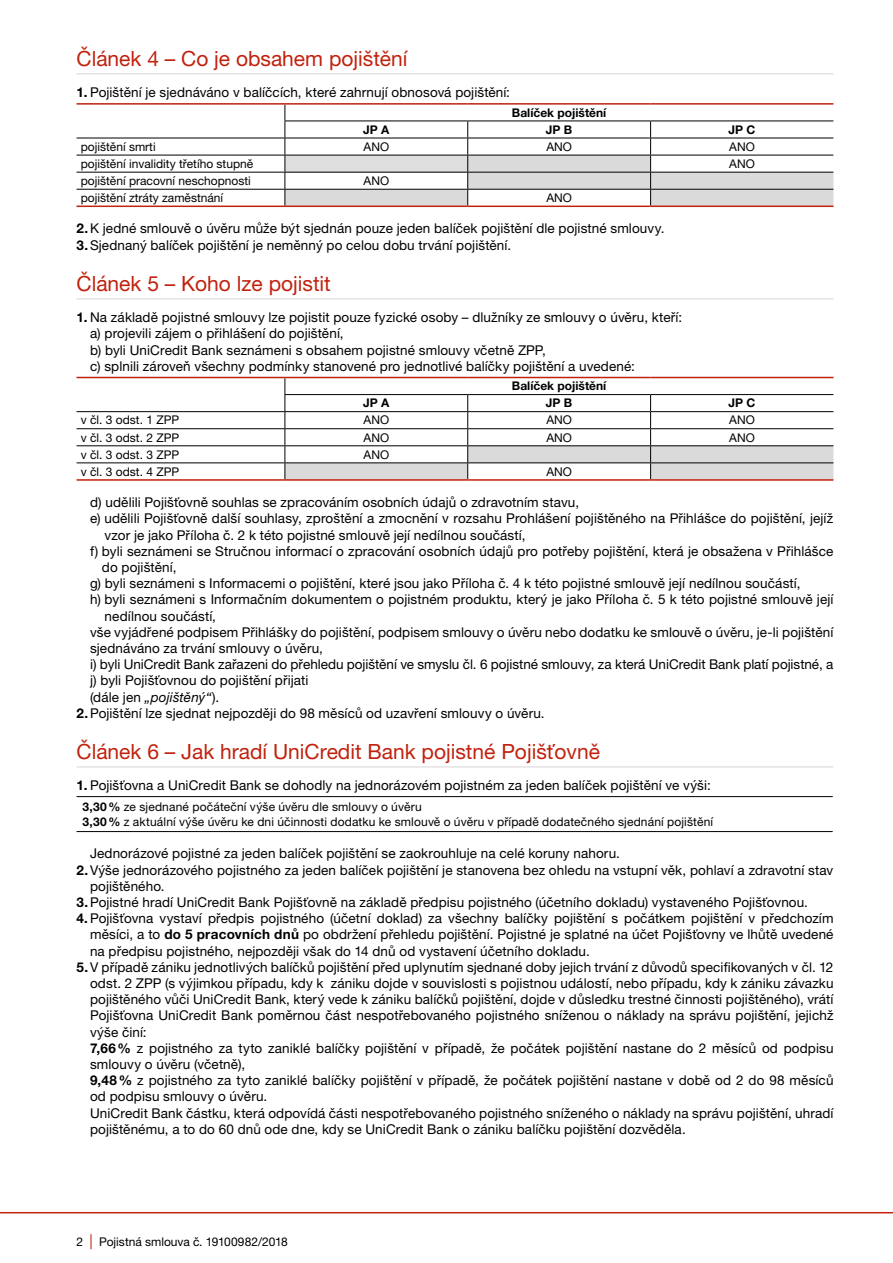
<style>
.page{position:relative;width:893px;height:1263px;background:#fff}
.page>*{position:absolute;margin:0;border:0;box-sizing:border-box;transform-origin:0 0}
.t1{font:21px "Helvetica Neue LT Pro";color:#c1210d}
.t2{font:13.5px/16.2px "Helvetica Neue LT Pro";letter-spacing:.01em;color:#000}
.t3{font:italic 13.5px "Helvetica Neue LT Pro";letter-spacing:.01em;color:#000}
.t4{font:12px/14.4px "Helvetica Neue LT Pro";color:#000}
.t5{font:700 12px "Helvetica Neue LT Pro";color:#000}
.s1{font-weight:700}
.s2{font-style:normal}
.s3{font-size:15px;color:#c1210d}
</style>
<div class="page">
<hr style="left:0;top:1212px;width:893px;height:1px;background:#c1210d">
<hr style="left:77px;top:73px;width:756px;height:1px;background:#dadada">
<hr style="left:77px;top:298px;width:756px;height:1px;background:#dadada">
<hr style="left:77px;top:766px;width:756px;height:1px;background:#dadada">
<hr style="left:77px;top:138px;width:208px;height:1px;background:#000">
<hr style="left:77px;top:155px;width:208px;height:1px;background:#000">
<hr style="left:77px;top:172px;width:208px;height:1px;background:#000">
<hr style="left:77px;top:189px;width:208px;height:1px;background:#000">
<svg style="left:285px;top:105px;width:548px;height:101px"></svg>
<hr style="left:651px;top:172px;width:182px;height:1px;background:#000">
<hr style="left:651px;top:189px;width:182px;height:1px;background:#000">
<hr style="left:77px;top:103px;width:208px;height:2px;background:#c1210d">
<hr style="left:285px;top:103px;width:183px;height:2px;background:#c1210d">
<hr style="left:468px;top:103px;width:183px;height:2px;background:#c1210d">
<hr style="left:651px;top:103px;width:182px;height:2px;background:#c1210d">
<hr style="left:77px;top:206px;width:208px;height:1px;background:#c1210d">
<hr style="left:285px;top:206px;width:183px;height:1px;background:#c1210d">
<hr style="left:468px;top:206px;width:183px;height:1px;background:#c1210d">
<hr style="left:651px;top:206px;width:182px;height:1px;background:#c1210d">
<hr style="left:77px;top:411px;width:208px;height:1px;background:#000">
<hr style="left:77px;top:428px;width:208px;height:1px;background:#000">
<hr style="left:77px;top:445px;width:208px;height:1px;background:#000">
<hr style="left:77px;top:462px;width:208px;height:1px;background:#000">
<svg style="left:285px;top:378px;width:548px;height:101px"></svg>
<hr style="left:651px;top:445px;width:182px;height:1px;background:#000">
<hr style="left:651px;top:462px;width:182px;height:1px;background:#000">
<hr style="left:77px;top:377px;width:208px;height:1px;background:#c1210d">
<hr style="left:285px;top:377px;width:183px;height:1px;background:#c1210d">
<hr style="left:468px;top:377px;width:183px;height:1px;background:#c1210d">
<hr style="left:651px;top:377px;width:182px;height:1px;background:#c1210d">
<hr style="left:77px;top:479px;width:208px;height:2px;background:#c1210d">
<hr style="left:285px;top:479px;width:183px;height:2px;background:#c1210d">
<hr style="left:468px;top:479px;width:183px;height:2px;background:#c1210d">
<hr style="left:651px;top:479px;width:182px;height:2px;background:#c1210d">
<hr style="left:77px;top:796px;width:756px;height:1px;background:#000">
<hr style="left:77px;top:831px;width:756px;height:1px;background:#000">
<h1 class="t1" style="left:77px;top:46px;width:333px">Článek 4 – Co je obsahem pojištění</h1>
<p class="t2" style="left:77px;top:84px;width:435px"><span class="s1">1.</span> Pojištění je sjednáváno v balíčcích, které zahrnují obnosová pojištění:</p>
<p class="t5" style="left:512px;top:105px;width:96px">Balíček pojištění</p>
<p class="t5" style="left:363px;top:122px;width:28px">JP A</p>
<p class="t5" style="left:546px;top:122px;width:28px">JP B</p>
<p class="t5" style="left:729px;top:122px;width:28px">JP C</p>
<p class="t4" style="left:81px;top:139px;width:76px">pojištění smrti</p>
<p class="t4" style="left:364px;top:139px;width:27px">ANO</p>
<p class="t4" style="left:546px;top:139px;width:27px">ANO</p>
<p class="t4" style="left:729px;top:139px;width:27px">ANO</p>
<p class="t4" style="left:81px;top:156px;width:174px">pojištění invalidity třetího stupně</p>
<p class="t4" style="left:729px;top:156px;width:27px">ANO</p>
<p class="t4" style="left:81px;top:173px;width:172px">pojištění pracovní neschopnosti</p>
<p class="t4" style="left:364px;top:173px;width:27px">ANO</p>
<p class="t4" style="left:81px;top:190px;width:144px">pojištění ztráty zaměstnání</p>
<p class="t4" style="left:546px;top:190px;width:27px">ANO</p>
<p class="t2" style="left:77px;top:220px;width:590px"><span class="s1">2.</span>K jedné smlouvě o úvěru může být sjednán pouze jeden balíček pojištění dle pojistné smlouvy.<br><span class="s1">3.</span>Sjednaný balíček pojištění je neměnný po celou dobu trvání pojištění.</p>
<h1 class="t1" style="left:77px;top:271px;width:256px">Článek 5 – Koho lze pojistit</h1>
<p class="t2" style="left:90px;top:309px;width:593px;text-indent:-14px"><span class="s1">1.</span> Na základě pojistné smlouvy lze pojistit pouze fyzické osoby – dlužníky ze smlouvy o úvěru, kteří: a) projevili zájem o přihlášení do pojištění,<br>b) byli UniCredit Bank seznámeni s obsahem pojistné smlouvy včetně ZPP,<br>c) splnili zároveň všechny podmínky stanovené pro jednotlivé balíčky pojištění a uvedené:</p>
<p class="t5" style="left:512px;top:379px;width:96px">Balíček pojištění</p>
<p class="t5" style="left:363px;top:396px;width:28px">JP A</p>
<p class="t5" style="left:546px;top:396px;width:28px">JP B</p>
<p class="t5" style="left:729px;top:396px;width:28px">JP C</p>
<p class="t4" style="left:81px;top:413px;width:100px">v čl. 3 odst. 1 ZPP</p>
<p class="t4" style="left:364px;top:413px;width:27px">ANO</p>
<p class="t4" style="left:546px;top:413px;width:27px">ANO</p>
<p class="t4" style="left:729px;top:413px;width:27px">ANO</p>
<p class="t4" style="left:81px;top:430px;width:100px">v čl. 3 odst. 2 ZPP</p>
<p class="t4" style="left:364px;top:430px;width:27px">ANO</p>
<p class="t4" style="left:546px;top:430px;width:27px">ANO</p>
<p class="t4" style="left:729px;top:430px;width:27px">ANO</p>
<p class="t4" style="left:81px;top:447px;width:100px">v čl. 3 odst. 3 ZPP</p>
<p class="t4" style="left:364px;top:447px;width:27px">ANO</p>
<p class="t4" style="left:81px;top:464px;width:100px">v čl. 3 odst. 4 ZPP</p>
<p class="t4" style="left:546px;top:464px;width:27px">ANO</p>
<p class="t2" style="left:90px;top:494px;width:491px">d) udělili Pojišťovně souhlas se zpracováním osobních údajů o zdravotním stavu,</p>
<p class="t2" style="left:90px;top:510px;width:745px">e) udělili Pojišťovně další souhlasy, zproštění a zmocnění v rozsahu Prohlášení pojištěného na Přihlášce do pojištění, jejíž</p>
<p class="t2" style="left:104px;top:526px;width:422px">vzor je jako Příloha č. 2 k této pojistné smlouvě její nedílnou součástí,</p>
<p class="t2" style="left:90px;top:543px;width:745px">f) byli seznámeni se Stručnou informací o zpracování osobních údajů pro potřeby pojištění, která je obsažena v Přihlášce</p>
<p class="t2" style="left:102px;top:559px;width:76px">do pojištění,</p>
<p class="t2" style="left:90px;top:575px;width:712px">g) byli seznámeni s Informacemi o pojištění, které jsou jako Příloha č. 4 k této pojistné smlouvě její nedílnou součástí,</p>
<p class="t2" style="left:90px;top:591px;width:745px">h) byli seznámeni s Informačním dokumentem o pojistném produktu, který je jako Příloha č. 5 k této pojistné smlouvě její</p>
<p class="t2" style="left:105px;top:607px;width:113px">nedílnou součástí,</p>
<p class="t2" style="left:90px;top:624px;width:745px">vše vyjádřené podpisem Přihlášky do pojištění, podpisem smlouvy o úvěru nebo dodatku ke smlouvě o úvěru, je-li pojištění</p>
<p class="t2" style="left:90px;top:640px;width:234px">sjednáváno za trvání smlouvy o úvěru,</p>
<p class="t2" style="left:90px;top:656px;width:745px">i) byli UniCredit Bank zařazeni do přehledu pojištění ve smyslu čl. 6 pojistné smlouvy, za která UniCredit Bank platí pojistné, a</p>
<p class="t2" style="left:90px;top:672px;width:220px">j) byli Pojišťovnou do pojištění přijati</p>
<p class="t3" style="left:90px;top:689px;width:131px"><span class="s2">(dále jen</span> „pojištěný“<span class="s2">).</span></p>
<p class="t2" style="left:77px;top:705px;width:470px"><span class="s1">2.</span>Pojištění lze sjednat nejpozději do 98 měsíců od uzavření smlouvy o úvěru.</p>
<h1 class="t1" style="left:77px;top:739px;width:525px">Článek 6 – Jak hradí UniCredit Bank pojistné Pojišťovně</h1>
<p class="t2" style="left:77px;top:777px;width:636px"><span class="s1">1.</span> Pojišťovna a UniCredit Bank se dohodly na jednorázovém pojistném za jeden balíček pojištění ve výši:</p>
<p class="t4" style="left:83px;top:799px;width:632px"><span class="s1">3,30%</span> ze sjednané počáteční výše úvěru dle smlouvy o úvěru<br><span class="s1">3,30%</span> z aktuální výše úvěru ke dni účinnosti dodatku ke smlouvě o úvěru v případě dodatečného sjednání pojištění</p>
<p class="t2" style="left:90px;top:845px;width:531px">Jednorázové pojistné za jeden balíček pojištění se zaokrouhluje na celé koruny nahoru.</p>
<p class="t2" style="left:77px;top:861px;width:758px"><span class="s1">2.</span>Výše jednorázového pojistného za jeden balíček pojištění je stanovena bez ohledu na vstupní věk, pohlaví a zdravotní stav</p>
<p class="t2" style="left:90px;top:878px;width:76px">pojištěného.</p>
<p class="t2" style="left:77px;top:894px;width:733px"><span class="s1">3.</span>Pojistné hradí UniCredit Bank Pojišťovně na základě předpisu pojistného (účetního dokladu) vystaveného Pojišťovnou.</p>
<p class="t2" style="left:77px;top:910px;width:758px"><span class="s1">4.</span>Pojišťovna vystaví předpis pojistného (účetní doklad) za všechny balíčky pojištění s počátkem pojištění v předchozím</p>
<p class="t2" style="left:90px;top:926px;width:745px">měsíci, a to <span class="s1">do 5 pracovních dnů</span> po obdržení přehledu pojištění. Pojistné je splatné na účet Pojišťovny ve lhůtě uvedené</p>
<p class="t2" style="left:90px;top:942px;width:501px">na předpisu pojistného, nejpozději však do 14 dnů od vystavení účetního dokladu.</p>
<p class="t2" style="left:77px;top:959px;width:758px"><span class="s1">5.</span>V případě zániku jednotlivých balíčků pojištění před uplynutím sjednané doby jejich trvání z důvodů specifikovaných v čl. 12</p>
<p class="t2" style="left:90px;top:975px;width:745px">odst. 2 ZPP (s výjimkou případu, kdy k zániku dojde v souvislosti s pojistnou událostí, nebo případu, kdy k zániku závazku</p>
<p class="t2" style="left:90px;top:991px;width:745px">pojištěného vůči UniCredit Bank, který vede k zániku balíčků pojištění, dojde v důsledku trestné činnosti pojištěného), vrátí</p>
<p class="t2" style="left:90px;top:1007px;width:745px">Pojišťovna UniCredit Bank poměrnou část nespotřebovaného pojistného sníženou o náklady na správu pojištění, jejichž</p>
<p class="t2" style="left:90px;top:1023px;width:58px">výše činí:</p>
<p class="t2" style="left:90px;top:1040px;width:745px"><span class="s1">7,66%</span> z pojistného za tyto zaniklé balíčky pojištění v případě, že počátek pojištění nastane do 2 měsíců od podpisu</p>
<p class="t2" style="left:90px;top:1056px;width:157px">smlouvy o úvěru (včetně),</p>
<p class="t2" style="left:90px;top:1072px;width:745px"><span class="s1">9,48%</span> z pojistného za tyto zaniklé balíčky pojištění v případě, že počátek pojištění nastane v době od 2 do 98 měsíců</p>
<p class="t2" style="left:90px;top:1088px;width:179px">od podpisu smlouvy o úvěru.</p>
<p class="t2" style="left:90px;top:1104px;width:745px">UniCredit Bank částku, která odpovídá části nespotřebovaného pojistného sníženého o náklady na správu pojištění, uhradí</p>
<p class="t2" style="left:90px;top:1121px;width:597px">pojištěnému, a to do 60 dnů ode dne, kdy se UniCredit Bank o zániku balíčku pojištění dozvěděla.</p>
<p class="t4" style="left:77px;top:1234px;width:213px">2 <span class="s3">|</span> Pojistná smlouva č. 19100982/2018</p>
</div>
